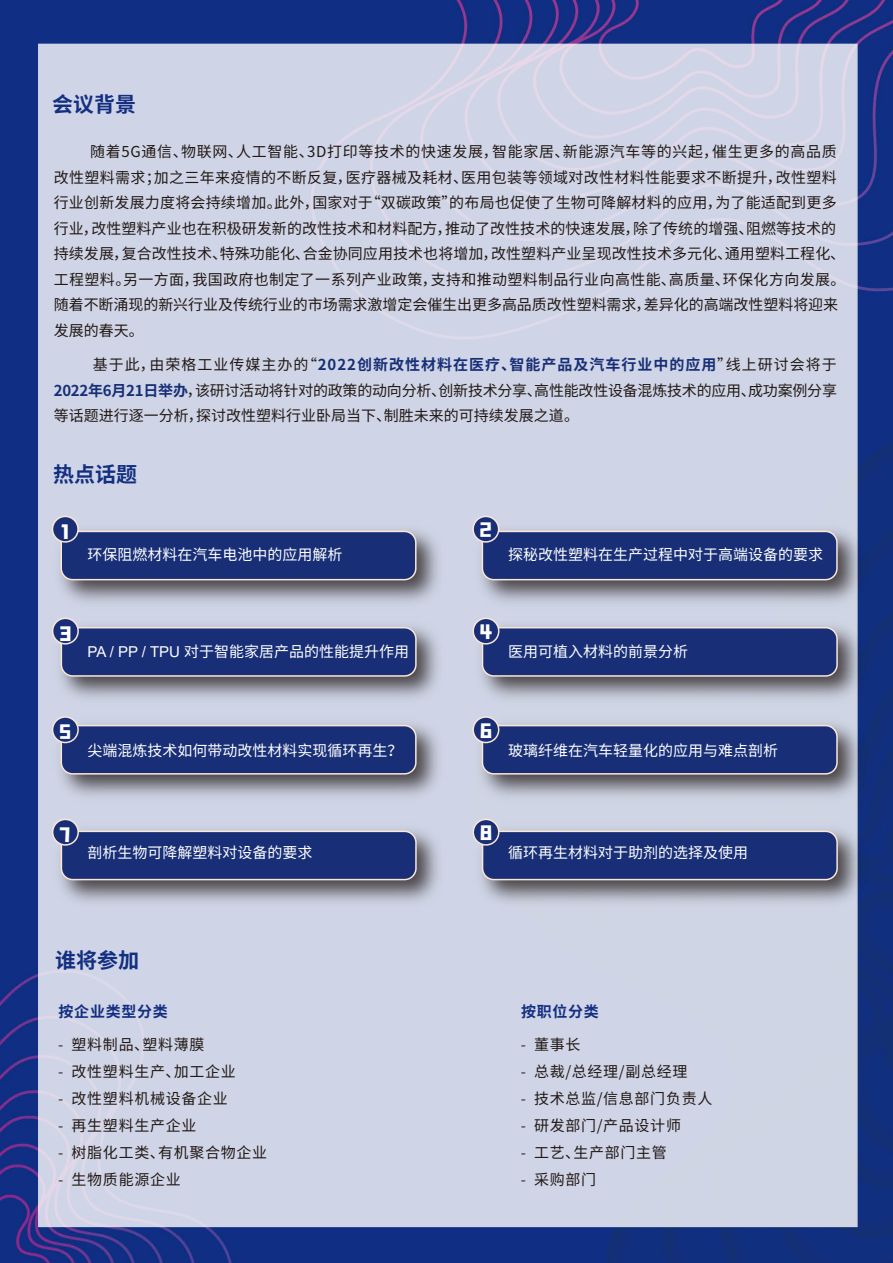
<style>
.page{position:relative;width:893px;height:1263px;background:#fff}
.page>*{position:absolute;margin:0;border:0;box-sizing:border-box;transform-origin:0 0}
.t1{font:700 21px "Source Han Sans CN";color:#142f82}
.t2{font:21px "zihun 143 zhengkuchaojihei";color:#fff}
.t3{font:21px "zihun 143 zhengkuchaojihei";color:#fff;scale:.96 1}
.t4{font:15px/25.5px "Source Han Sans CN";letter-spacing:.015em;color:#221815}
.t5{font:15px "Source Han Sans CN";color:#fff}
.t6{font:15px "Source Han Sans CN";letter-spacing:.045em;color:#221815}
.t7{font:700 15px "Source Han Sans CN";letter-spacing:.045em;color:#142f82}
.s1{font-weight:700;color:#182f77}
.s2{font-family:"Arial"}
.s3{font-family:"Myriad Pro"}
</style>
<div class="page">
<img style="left:0;top:0;width:893px;height:1263px">
<div style="left:38px;top:44px;width:820px;height:1183px;background:#cfd5e6;border:2px solid #fff"></div>
<img style="left:52px;top:519px;width:386px;height:179px">
<div style="left:61px;top:531px;width:355px;height:49px;background:#182f77;border-radius:11px"></div>
<div style="left:60px;top:531px;width:357px;height:49px;border:2px solid #fce6d8;border-radius:11px"></div>
<div style="left:53px;top:516px;width:25px;height:26px;background:#182f77;border-radius:50%"></div>
<div style="left:52px;top:516px;width:27px;height:27px;border:2px solid #fce6d8;border-radius:50%"></div>
<div style="left:61px;top:628px;width:355px;height:48px;background:#182f77;border-radius:11px"></div>
<div style="left:61px;top:627px;width:356px;height:50px;border:2px solid #fce6d8;border-radius:11px"></div>
<div style="left:53px;top:618px;width:25px;height:26px;background:#182f77;border-radius:50%"></div>
<div style="left:52px;top:618px;width:27px;height:27px;border:2px solid #fce6d8;border-radius:50%"></div>
<img style="left:52px;top:719px;width:386px;height:77px">
<div style="left:61px;top:726px;width:355px;height:48px;background:#182f77;border-radius:11px"></div>
<div style="left:61px;top:725px;width:356px;height:49px;border:2px solid #fce6d8;border-radius:11px"></div>
<div style="left:53px;top:717px;width:25px;height:25px;background:#182f77;border-radius:50%"></div>
<div style="left:52px;top:716px;width:27px;height:27px;border:2px solid #fce6d8;border-radius:50%"></div>
<img style="left:52px;top:818px;width:386px;height:84px">
<div style="left:61px;top:831px;width:355px;height:48px;background:#182f77;border-radius:11px"></div>
<div style="left:61px;top:831px;width:356px;height:49px;border:2px solid #fce6d8;border-radius:11px"></div>
<img style="left:475px;top:519px;width:396px;height:191px">
<div style="left:482px;top:531px;width:355px;height:49px;background:#182f77;border-radius:11px"></div>
<div style="left:482px;top:531px;width:356px;height:49px;border:2px solid #fce6d8;border-radius:11px"></div>
<div style="left:482px;top:628px;width:355px;height:48px;background:#182f77;border-radius:11px"></div>
<div style="left:482px;top:627px;width:356px;height:50px;border:2px solid #fce6d8;border-radius:11px"></div>
<img style="left:475px;top:713px;width:396px;height:95px">
<div style="left:482px;top:726px;width:355px;height:48px;background:#182f77;border-radius:11px"></div>
<div style="left:482px;top:725px;width:356px;height:49px;border:2px solid #fce6d8;border-radius:11px"></div>
<img style="left:475px;top:818px;width:396px;height:95px">
<div style="left:483px;top:831px;width:354px;height:48px;background:#182f77;border-radius:11px"></div>
<div style="left:482px;top:831px;width:356px;height:49px;border:2px solid #fce6d8;border-radius:11px"></div>
<div style="left:53px;top:819px;width:25px;height:26px;background:#182f77;border-radius:50%"></div>
<div style="left:52px;top:819px;width:27px;height:27px;border:2px solid #fce6d8;border-radius:50%"></div>
<div style="left:473px;top:516px;width:26px;height:26px;background:#182f77;border-radius:50%"></div>
<div style="left:472px;top:516px;width:27px;height:27px;border:2px solid #fce6d8;border-radius:50%"></div>
<div style="left:473px;top:618px;width:26px;height:26px;background:#182f77;border-radius:50%"></div>
<div style="left:472px;top:618px;width:27px;height:27px;border:2px solid #fce6d8;border-radius:50%"></div>
<div style="left:473px;top:717px;width:26px;height:25px;background:#182f77;border-radius:50%"></div>
<div style="left:472px;top:716px;width:27px;height:27px;border:2px solid #fce6d8;border-radius:50%"></div>
<div style="left:473px;top:819px;width:26px;height:26px;background:#182f77;border-radius:50%"></div>
<div style="left:472px;top:819px;width:27px;height:27px;border:2px solid #fce6d8;border-radius:50%"></div>
<h1 class="t1" style="left:52px;top:92px;width:86px">会议背景</h1>
<p class="t4" style="left:54px;top:139px;width:793px;text-indent:36px">随着5G通信、物联网、人工智能、3D打印等技术的快速发展，智能家居、新能源汽车等的兴起，催生更多的高品质改性塑料需求；加之三年来疫情的不断反复，医疗器械及耗材、医用包装等领域对改性材料性能要求不断提升，改性塑料行业创新发展力度将会持续增加。此外，国家对于“双碳政策”的布局也促使了生物可降解材料的应用，为了能适配到更多行业，改性塑料产业也在积极研发新的改性技术和材料配方，推动了改性技术的快速发展，除了传统的增强、阻燃等技术的持续发展，复合改性技术、特殊功能化、合金协同应用技术也将增加，改性塑料产业呈现改性技术多元化、通用塑料工程化、工程塑料。另一方面，我国政府也制定了一系列产业政策，支持和推动塑料制品行业向高性能、高质量、环保化方向发展。随着不断涌现的新兴行业及传统行业的市场需求激增定会催生出更多高品质改性塑料需求，差异化的高端改性塑料将迎来发展的春天。</p>
<p class="t4" style="left:54px;top:352px;width:785px;text-align:justify;text-indent:39px">基于此，由荣格工业传媒主办的“<span class="s1">2022创新改性材料在医疗、智能产品及汽车行业中的应用</span>”线上研讨会将于<span class="s1">2022年6月21日举办</span>，该研讨活动将针对的政策的动向分析、创新技术分享、高性能改性设备混炼技术的应用、成功案例分享等话题进行逐一分析，探讨改性塑料行业卧局当下、制胜未来的可持续发展之道。</p>
<h1 class="t1" style="left:53px;top:462px;width:85px">热点话题</h1>
<h1 class="t2" style="left:61px;top:514px;width:10px">1</h1>
<h1 class="t2" style="left:480px;top:513px;width:14px">2</h1>
<p class="t5" style="left:87px;top:546px;width:257px">环保阻燃材料在汽车电池中的应用解析</p>
<p class="t5" style="left:508px;top:546px;width:317px">探秘改性塑料在生产过程中对于高端设备的要求</p>
<h1 class="t2" style="left:59px;top:616px;width:14px">3</h1>
<h1 class="t2" style="left:480px;top:615px;width:14px">4</h1>
<p class="t5" style="left:88px;top:643px;width:323px"><span class="s2">PA / PP / TPU</span> 对于智能家居产品的性能提升作用</p>
<p class="t5" style="left:508px;top:643px;width:181px">医用可植入材料的前景分析</p>
<h1 class="t3" style="left:59px;top:714px;width:14px">5</h1>
<h1 class="t2" style="left:480px;top:713px;width:14px">6</h1>
<p class="t5" style="left:87px;top:742px;width:317px">尖端混炼技术如何带动改性材料实现循环再生？</p>
<p class="t5" style="left:508px;top:742px;width:272px">玻璃纤维在汽车轻量化的应用与难点剖析</p>
<h1 class="t2" style="left:59px;top:817px;width:14px">7</h1>
<h1 class="t2" style="left:480px;top:816px;width:14px">8</h1>
<p class="t5" style="left:88px;top:844px;width:227px">剖析生物可降解塑料对设备的要求</p>
<p class="t5" style="left:508px;top:844px;width:241px">循环再生材料对于助剂的选择及使用</p>
<h1 class="t1" style="left:55px;top:948px;width:85px">谁将参加</h1>
<p class="t7" style="left:59px;top:1003px;width:111px">按企业类型分类</p>
<p class="t6" style="left:59px;top:1036px;width:147px"><span class="s3">-</span> 塑料制品、塑料薄膜</p>
<p class="t6" style="left:59px;top:1063px;width:179px"><span class="s3">-</span> 改性塑料生产、加工企业</p>
<p class="t6" style="left:59px;top:1090px;width:171px"><span class="s3">-</span> 改性塑料机械设备企业</p>
<p class="t6" style="left:59px;top:1117px;width:139px"><span class="s3">-</span> 再生塑料生产企业</p>
<p class="t6" style="left:59px;top:1144px;width:210px"><span class="s3">-</span> 树脂化工类、有机聚合物企业</p>
<p class="t6" style="left:59px;top:1171px;width:124px"><span class="s3">-</span> 生物质能源企业</p>
<p class="t7" style="left:521px;top:1003px;width:79px">按职位分类</p>
<p class="t4" style="left:521px;top:1032px;width:61px"><span class="s3">-</span> 董事长</p>
<p class="t6" style="left:521px;top:1063px;width:168px"><span class="s3">-</span> 总裁/总经理/副总经理</p>
<p class="t6" style="left:521px;top:1090px;width:193px"><span class="s3">-</span> 技术总监/信息部门负责人</p>
<p class="t6" style="left:521px;top:1117px;width:161px"><span class="s3">-</span> 研发部门/产品设计师</p>
<p class="t6" style="left:521px;top:1144px;width:147px"><span class="s3">-</span> 工艺、生产部门主管</p>
<p class="t4" style="left:521px;top:1167px;width:77px"><span class="s3">-</span> 采购部门</p>
</div>
